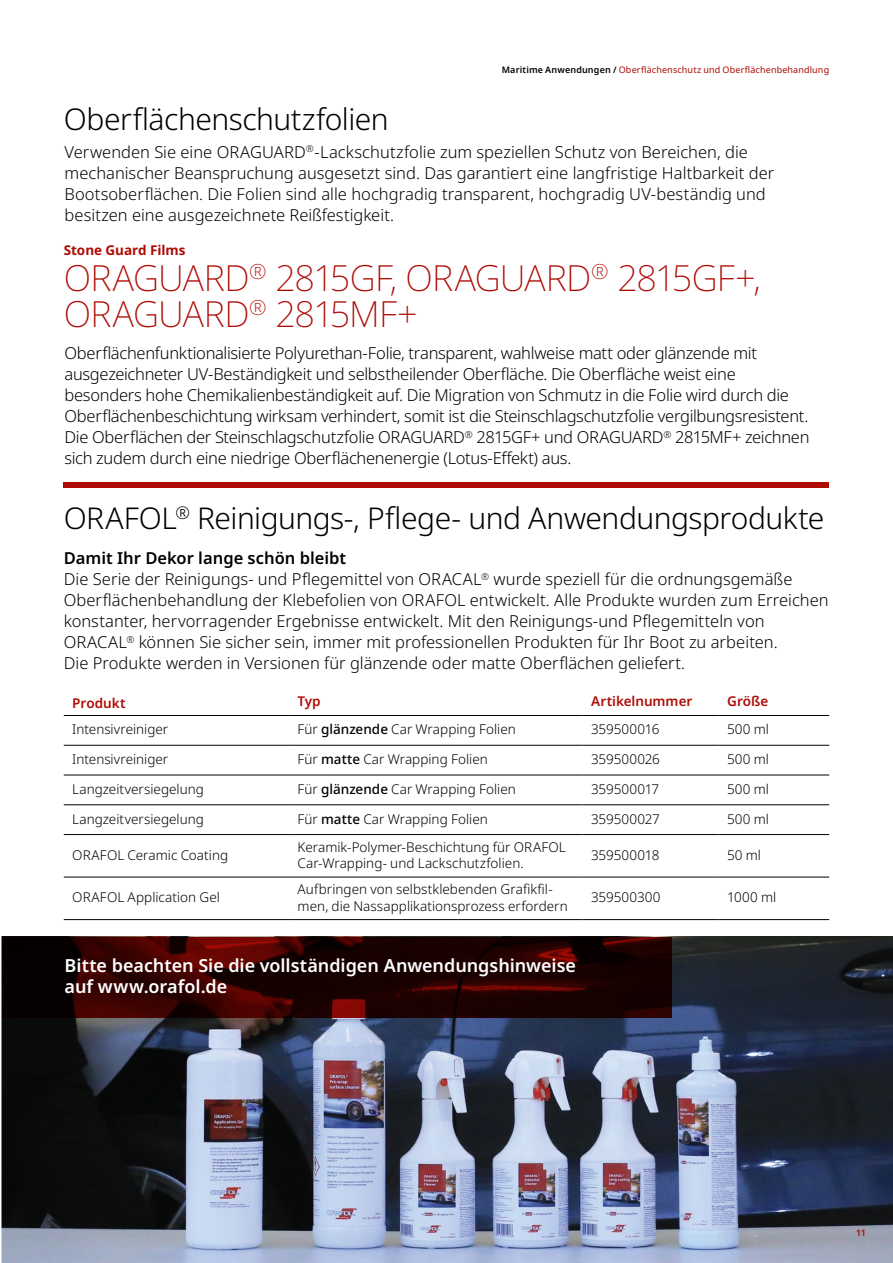
<style>
.page{position:relative;width:893px;height:1263px;background:#fff}
.page>*{position:absolute;margin:0;border:0;box-sizing:border-box;transform-origin:0 0}
.Heading{font:200 36px/36px "Noto Sans";letter-spacing:-.025em;color:#ae0b05}
.Heading-2{font:300 30px "Noto Sans";letter-spacing:-.015em;color:#000}
.Body_text{font:600 18px "Noto Sans";color:#fff}
.Body_text-2{font:300 16.5px/21px "Noto Sans";color:#000}
.Bullet_point_list{font:300 16.5px/21px "Noto Sans";letter-spacing:-.02em;color:#000}
.Body_text-3{font:600 16.5px "Noto Sans";color:#000}
.Table_text{font:300 13.5px/16.5px "Noto Sans";color:#000}
.Table_text_bold_colour{font:600 13.5px "Noto Sans";color:#ae0b05}
.Body_text_bold_colour{font:700 13.5px "Noto Sans";letter-spacing:-.005em;color:#ae0b05}
.t1{font:9px "Noto Sans";letter-spacing:.015em;color:#ae0b05}
.t2{font:600 9px "Noto Sans";color:#ae0b05}
.s1{font-weight:600;color:#000}
.s2{font-weight:500}
</style>
<div class="page">
<img style="left:2px;top:936px;width:891px;height:327px">
<svg style="left:2px;top:936px;width:670px;height:81px;background:#270201"></svg>
<div style="left:64px;top:482px;width:765px;height:6px;background:#ae0b05"></div>
<hr style="left:64px;top:715px;width:225px;height:1px;background:#000">
<hr style="left:289px;top:715px;width:294px;height:1px;background:#000">
<hr style="left:583px;top:715px;width:136px;height:1px;background:#000">
<hr style="left:719px;top:715px;width:110px;height:1px;background:#000">
<hr style="left:64px;top:745px;width:225px;height:1px;background:#000">
<hr style="left:289px;top:745px;width:294px;height:1px;background:#000">
<hr style="left:583px;top:745px;width:136px;height:1px;background:#000">
<hr style="left:719px;top:745px;width:110px;height:1px;background:#000">
<hr style="left:64px;top:775px;width:225px;height:1px;background:#000">
<hr style="left:289px;top:775px;width:294px;height:1px;background:#000">
<hr style="left:583px;top:775px;width:136px;height:1px;background:#000">
<hr style="left:719px;top:775px;width:110px;height:1px;background:#000">
<hr style="left:64px;top:804px;width:225px;height:1px;background:#000">
<hr style="left:289px;top:804px;width:294px;height:1px;background:#000">
<hr style="left:583px;top:804px;width:136px;height:1px;background:#000">
<hr style="left:719px;top:804px;width:110px;height:1px;background:#000">
<hr style="left:64px;top:834px;width:225px;height:1px;background:#000">
<hr style="left:289px;top:834px;width:294px;height:1px;background:#000">
<hr style="left:583px;top:834px;width:136px;height:1px;background:#000">
<hr style="left:719px;top:834px;width:110px;height:1px;background:#000">
<hr style="left:64px;top:877px;width:225px;height:1px;background:#000">
<hr style="left:289px;top:877px;width:294px;height:1px;background:#000">
<hr style="left:583px;top:877px;width:136px;height:1px;background:#000">
<hr style="left:719px;top:877px;width:110px;height:1px;background:#000">
<hr style="left:64px;top:919px;width:225px;height:1px;background:#000">
<hr style="left:289px;top:919px;width:294px;height:1px;background:#000">
<hr style="left:583px;top:919px;width:136px;height:1px;background:#000">
<hr style="left:719px;top:919px;width:110px;height:1px;background:#000">
<p class="Heading-2" style="left:64px;top:98px;width:326px">Oberflächenschutzfolien</p>
<p class="t1" style="left:502px;top:64px;width:329px"><span class="s1">Maritime Anwendungen /</span> Oberflächenschutz und Oberflächenbehandlung</p>
<p class="Body_text-2" style="left:65px;top:142px;width:711px">Verwenden Sie eine ORAGUARD<sup>®</sup>-Lackschutzfolie zum speziellen Schutz von Bereichen, die mechanischer Beanspruchung ausgesetzt sind. Das garantiert eine langfristige Haltbarkeit der Bootsoberflächen. Die Folien sind alle hochgradig transparent, hochgradig UV-beständig und besitzen eine ausgezeichnete Reißfestigkeit.</p>
<p class="Body_text_bold_colour" style="left:64px;top:240px;width:123px">Stone Guard Films</p>
<p class="Heading" style="left:64px;top:260px;width:698px">ORAGUARD<sup>®</sup> 2815GF, ORAGUARD<sup>®</sup> 2815GF+,<br>ORAGUARD<sup>®</sup> 2815MF+</p>
<p class="Bullet_point_list" style="left:64px;top:343px;width:746px">Oberflächenfunktionalisierte Polyurethan-Folie, transparent, wahlweise matt oder glänzende mit ausgezeichneter UV-Beständigkeit und selbstheilender Oberfläche. Die Oberfläche weist eine besonders hohe Chemikalienbeständigkeit auf. Die Migration von Schmutz in die Folie wird durch die Oberflächenbeschichtung wirksam verhindert, somit ist die Steinschlagschutzfolie vergilbungsresistent.<br>Die Oberflächen der Steinschlagschutzfolie ORAGUARD<sup>®</sup> 2815GF+ und ORAGUARD<sup>®</sup> 2815MF+ zeichnen sich zudem durch eine niedrige Oberflächenenergie (Lotus-Effekt) aus.</p>
<p class="Heading-2" style="left:64px;top:497px;width:762px">ORAFOL<sup>®</sup> Reinigungs-, Pflege- und Anwendungsprodukte</p>
<p class="Body_text-3" style="left:64px;top:546px;width:284px">Damit Ihr Dekor lange schön bleibt</p>
<p class="Body_text-2" style="left:64px;top:569px;width:766px">Die Serie der Reinigungs- und Pflegemittel von ORACAL<sup>®</sup> wurde speziell für die ordnungsgemäße Oberflächenbehandlung der Klebefolien von ORAFOL entwickelt. Alle Produkte wurden zum Erreichen konstanter, hervorragender Ergebnisse entwickelt. Mit den Reinigungs-und Pflegemitteln von ORACAL<sup>®</sup> können Sie sicher sein, immer mit professionellen Produkten für Ihr Boot zu arbeiten.</p>
<p class="Body_text-2" style="left:64px;top:653px;width:623px">Die Produkte werden in Versionen für glänzende oder matte Oberflächen geliefert.</p>
<p class="Table_text_bold_colour" style="left:72px;top:693px;width:55px">Produkt</p>
<p class="Table_text_bold_colour" style="left:298px;top:692px;width:25px">Typ</p>
<p class="Table_text_bold_colour" style="left:591px;top:692px;width:103px">Artikelnummer</p>
<p class="Table_text_bold_colour" style="left:727px;top:692px;width:43px">Größe</p>
<p class="Table_text" style="left:72px;top:722px;width:98px">Intensivreiniger</p>
<p class="Table_text" style="left:298px;top:722px;width:220px">Für <span class="s2">glänzende</span> Car Wrapping Folien</p>
<p class="Table_text" style="left:591px;top:722px;width:70px">359500016</p>
<p class="Table_text" style="left:727px;top:722px;width:43px">500 ml</p>
<p class="Table_text" style="left:72px;top:751px;width:98px">Intensivreiniger</p>
<p class="Table_text" style="left:298px;top:751px;width:192px">Für <span class="s2">matte</span> Car Wrapping Folien</p>
<p class="Table_text" style="left:591px;top:751px;width:70px">359500026</p>
<p class="Table_text" style="left:727px;top:751px;width:43px">500 ml</p>
<p class="Table_text" style="left:72px;top:781px;width:133px">Langzeitversiegelung</p>
<p class="Table_text" style="left:298px;top:781px;width:220px">Für <span class="s2">glänzende</span> Car Wrapping Folien</p>
<p class="Table_text" style="left:591px;top:781px;width:70px">359500017</p>
<p class="Table_text" style="left:727px;top:781px;width:43px">500 ml</p>
<p class="Table_text" style="left:72px;top:811px;width:133px">Langzeitversiegelung</p>
<p class="Table_text" style="left:298px;top:811px;width:192px">Für <span class="s2">matte</span> Car Wrapping Folien</p>
<p class="Table_text" style="left:591px;top:811px;width:70px">359500027</p>
<p class="Table_text" style="left:727px;top:811px;width:43px">500 ml</p>
<p class="Table_text" style="left:72px;top:847px;width:157px">ORAFOL Ceramic Coating</p>
<p class="Table_text" style="left:298px;top:839px;width:270px">Keramik-Polymer-Beschichtung für ORAFOL<br>Car-Wrapping- und Lackschutzfolien.</p>
<p class="Table_text" style="left:591px;top:847px;width:70px">359500018</p>
<p class="Table_text" style="left:727px;top:847px;width:35px">50 ml</p>
<p class="Table_text" style="left:72px;top:890px;width:149px">ORAFOL Application Gel</p>
<p class="Table_text" style="left:298px;top:881px;width:272px">Aufbringen von selbstklebenden Grafikfil&shy;men, die Nassapplikationsprozess erfordern</p>
<p class="Table_text" style="left:591px;top:890px;width:71px">359500300</p>
<p class="Table_text" style="left:727px;top:890px;width:51px">1000 ml</p>
<p class="Body_text" style="left:65px;top:953px;width:513px">Bitte beachten Sie die vollständigen Anwendungshinweise</p>
<p class="Body_text" style="left:65px;top:974px;width:164px">auf www.orafol.de</p>
<p class="t2" style="left:856px;top:1226px;width:11px">11</p>
</div>
